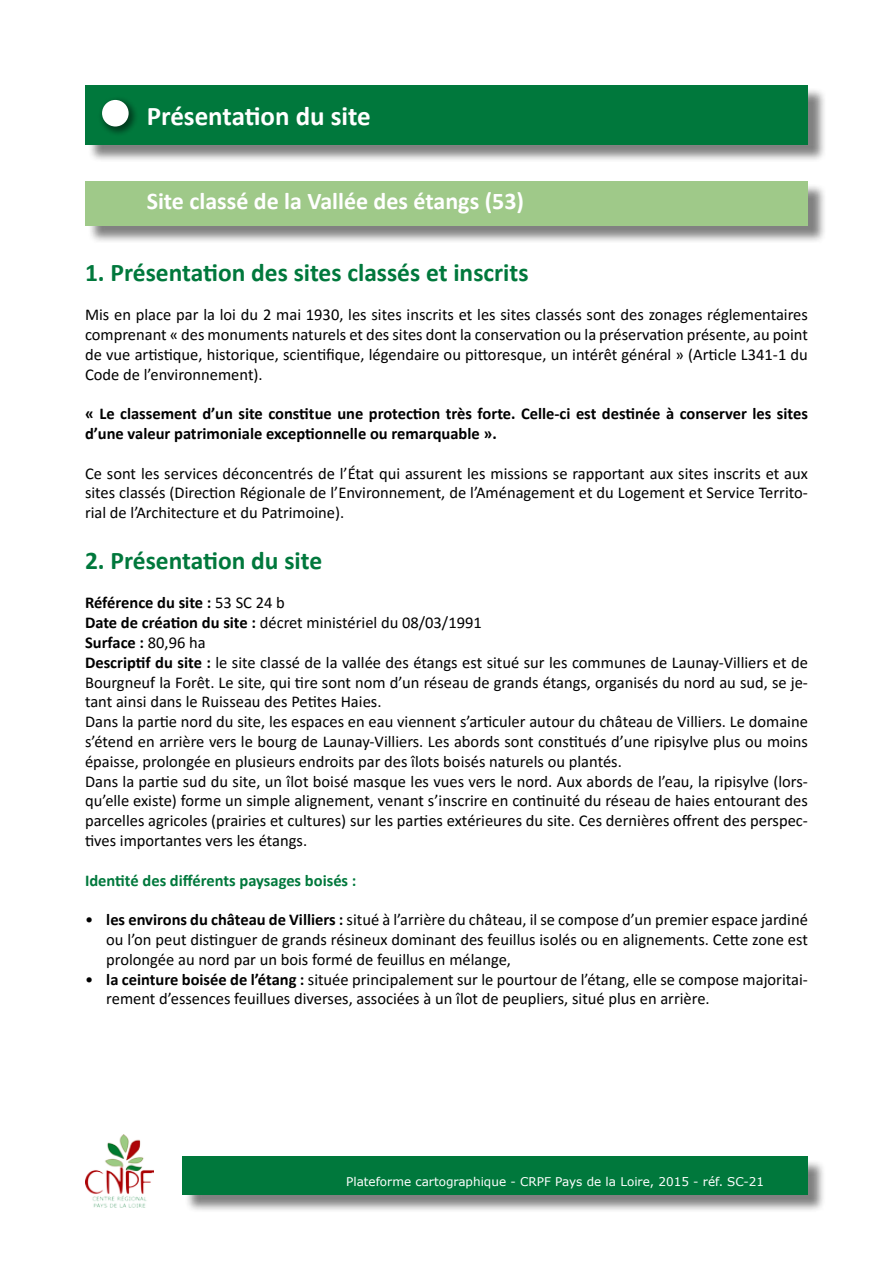
<style>
.page{position:relative;width:893px;height:1263px;background:#fff}
.page>*{position:absolute;margin:0;border:0;box-sizing:border-box;transform-origin:0 0}
.t1{font:700 27px "Calibri";color:#fff}
.t2{font:700 25.5px "Calibri";color:#00783c}
.t3{font:700 24px "Calibri";color:#fff}
.t4{font:16.5px/19.8px "Calibri";color:#000;text-align:justify}
.t5{font:700 16.5px/19.8px "Calibri";color:#000}
.t6{font:700 16.5px "Calibri";color:#00783c}
.t7{font:12px "Verdana";color:#fff}
.s1{font-weight:700}
</style>
<div class="page">
<div style="left:184px;top:1159px;width:642px;height:54px;background:#000;opacity:.5"></div>
<div style="left:182px;top:1157px;width:626px;height:38px;background:#00783c"></div>
<img style="left:85px;top:1134px;width:68px;height:74px">
<div style="left:87px;top:87px;width:740px;height:76px;background:#000;opacity:.5"></div>
<div style="left:85px;top:85px;width:723px;height:60px;background:#00783c"></div>
<div style="left:97px;top:95px;width:42px;height:42px;background:#000;opacity:.5"></div>
<div style="left:102px;top:100px;width:27px;height:26px;background:#fff;border-radius:50%"></div>
<div style="left:87px;top:183px;width:740px;height:61px;background:#000;opacity:.5"></div>
<div style="left:85px;top:181px;width:723px;height:44px;background:#9fc989"></div>
<h1 class="t1" style="left:147px;top:97px;width:226px">Présentation du site</h1>
<h3 class="t3" style="left:147px;top:184px;width:379px">Site classé de la Vallée des étangs (53)</h3>
<h2 class="t2" style="left:85px;top:254px;width:445px">1. Présentation des sites classés et inscrits</h2>
<p class="t4" style="left:85px;top:304px;width:724px">Mis en place par la loi du 2 mai 1930, les sites inscrits et les sites classés sont des zonages réglementaires comprenant « des monuments naturels et des sites dont la conservation ou la préservation présente, au point de vue artistique, historique, scientifique, légendaire ou pittoresque, un intérêt général » (Article L341-1 du Code de l’environnement).</p>
<p class="t5" style="left:85px;top:403px;width:724px">« Le classement d’un site constitue une protection très forte. Celle-ci est destinée à conserver les sites d’une valeur patrimoniale exceptionnelle ou remarquable ».</p>
<p class="t4" style="left:85px;top:463px;width:724px">Ce sont les services déconcentrés de l’État qui assurent les missions se rapportant aux sites inscrits et aux sites classés (Direction Régionale de l’Environnement, de l’Aménagement et du Logement et Service Territo&shy;rial de l’Architecture et du Patrimoine).</p>
<h2 class="t2" style="left:85px;top:542px;width:239px">2. Présentation du site</h2>
<p class="t4" style="left:85px;top:592px;width:724px;text-align:left"><span class="s1">Référence du site :</span> 53 SC 24 b<br><span class="s1">Date de création du site :</span> décret ministériel du 08/03/1991<br><span class="s1">Surface :</span> 80,96 ha<br><span class="s1">Descriptif du site :</span> le site classé de la vallée des étangs est situé sur les communes de Launay-Villiers et de Bourgneuf la Forêt. Le site, qui tire sont nom d’un réseau de grands étangs, organisés du nord au sud, se je&shy;tant ainsi dans le Ruisseau des Petites Haies.<br>Dans la partie nord du site, les espaces en eau viennent s’articuler autour du château de Villiers. Le domaine s’étend en arrière vers le bourg de Launay-Villiers. Les abords sont constitués d’une ripisylve plus ou moins épaisse, prolongée en plusieurs endroits par des îlots boisés naturels ou plantés.<br>Dans la partie sud du site, un îlot boisé masque les vues vers le nord. Aux abords de l’eau, la ripisylve (lors&shy;qu’elle existe) forme un simple alignement, venant s’inscrire en continuité du réseau de haies entourant des parcelles agricoles (prairies et cultures) sur les parties extérieures du site. Ces dernières offrent des perspec&shy;tives importantes vers les étangs.</p>
<p class="t6" style="left:85px;top:868px;width:273px">Identité des différents paysages boisés :</p>
<p class="t4" style="left:106px;top:909px;width:703px;text-indent:-21px">• <span class="s1">les environs du château de Villiers :</span> situé à l’arrière du château, il se compose d’un premier espace jardiné ou l’on peut distinguer de grands résineux dominant des feuillus isolés ou en alignements. Cette zone est prolongée au nord par un bois formé de feuillus en mélange,</p>
<p class="t4" style="left:106px;top:969px;width:703px;text-indent:-21px">• <span class="s1">la ceinture boisée de l’étang :</span> située principalement sur le pourtour de l’étang, elle se compose majoritai&shy;rement d’essences feuillues diverses, associées à un îlot de peupliers, situé plus en arrière.</p>
<p class="t7" style="left:346px;top:1174px;width:420px">Plateforme cartographique - CRPF Pays de la Loire, 2015 - réf. SC-21</p>
</div>
